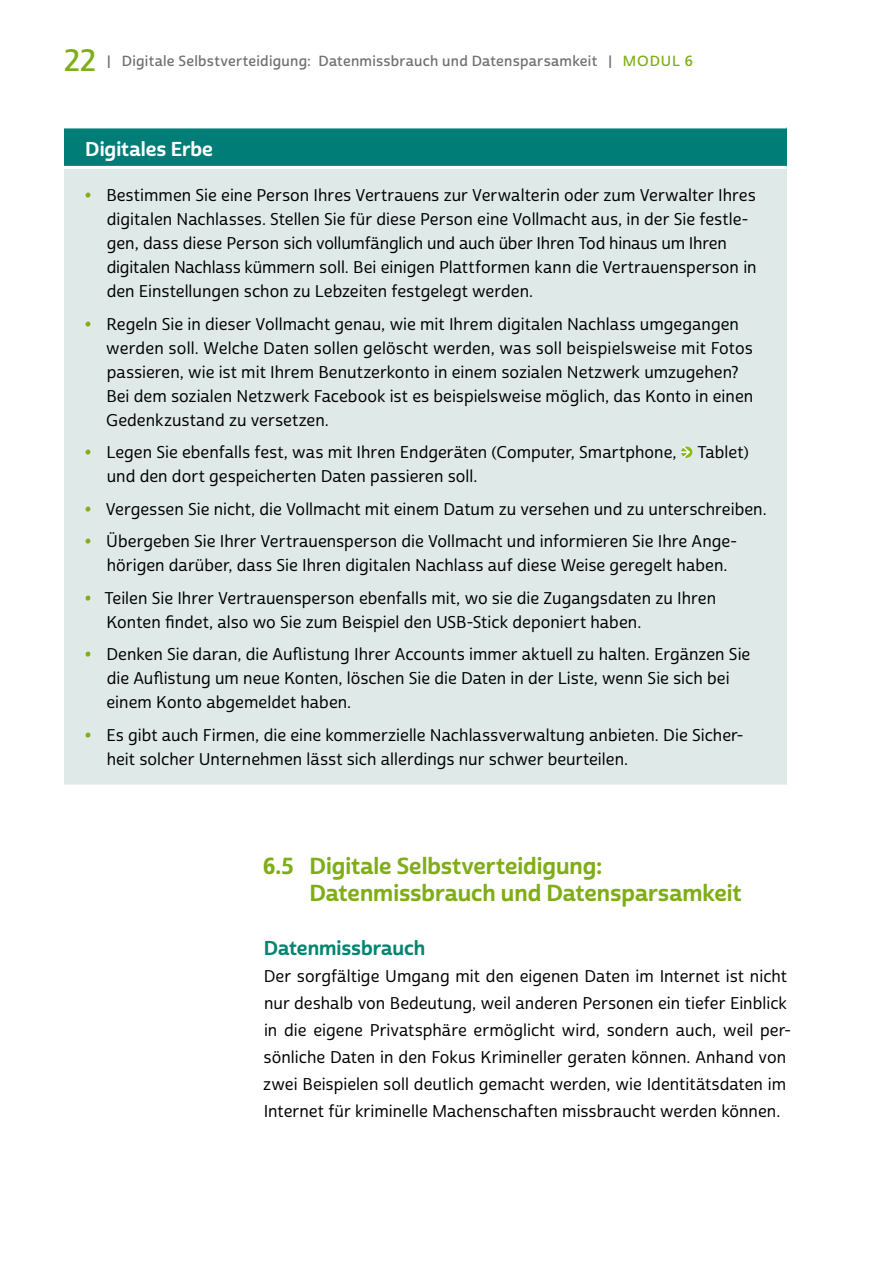
<style>
.page{position:relative;width:893px;height:1263px;background:#fff}
.page>*{position:absolute;margin:0;border:0;box-sizing:border-box;transform-origin:0 0}
.t1{font:22.5px/27px "Cabrito Sans Nor Bol";color:#7fad17}
.Ü3{font:19.5px "Cabrito Sans Nor Bol";color:#008670}
.Tabelle_Schrift{font:19.5px "Cabrito Sans Nor Bol";color:#fff}
.Fließtext_ohne_Einzu{font:16.5px/24px "Cabrito Sans Nor Med";color:#000}
.t2{font:14.25px "Cabrito Sans Nor Dem";letter-spacing:.02em;color:#707172}
.s1{font-size:30px;color:#7fad17}
.s2{color:#7fad17}
.s3{font-family:"Cabrito Sans Nor Bol";color:#7fad17}
</style>
<div class="page">
<div style="left:64px;top:127px;width:723px;height:40px;background:#007d76"></div>
<div style="left:64px;top:167px;width:723px;height:619px;background:#dfe9e8"></div>
<hr style="left:64px;top:125px;width:723px;height:3px;background:#fff">
<hr style="left:64px;top:166px;width:723px;height:3px;background:#fff">
<hr style="left:64px;top:785px;width:723px;height:3px;background:#fff">
<svg style="left:681px;top:446px;width:10px;height:12px"></svg>
<p class="t2" style="left:64px;top:52px;width:631px"><span class="s1">22</span> | Digitale Selbstverteidigung: Datenmissbrauch und Datensparsamkeit | <span class="s2">MODUL 6</span></p>
<p class="Tabelle_Schrift" style="left:85px;top:137px;width:129px">Digitales Erbe</p>
<p class="Fließtext_ohne_Einzu" style="left:107px;top:184px;width:651px;text-indent:-22px"><span class="s3">•</span> Bestimmen Sie eine Person Ihres Vertrauens zur Verwalterin oder zum Verwalter Ihres digitalen Nachlasses. Stellen Sie für diese Person eine Vollmacht aus, in der Sie festle&shy;gen, dass diese Person sich vollumfänglich und auch über Ihren Tod hinaus um Ihren digitalen Nachlass kümmern soll. Bei einigen Plattformen kann die Vertrauensperson in den Einstellungen schon zu Lebzeiten festgelegt werden.</p>
<p class="Fließtext_ohne_Einzu" style="left:106px;top:312px;width:649px;text-indent:-21px"><span class="s3">•</span> Regeln Sie in dieser Vollmacht genau, wie mit Ihrem digitalen Nachlass umgegangen werden soll. Welche Daten sollen gelöscht werden, was soll beispielsweise mit Fotos passieren, wie ist mit Ihrem Benutzerkonto in einem sozialen Netzwerk umzugehen?<br>Bei dem sozialen Netzwerk Facebook ist es beispielsweise möglich, das Konto in einen Gedenkzustand zu versetzen.</p>
<p class="Fließtext_ohne_Einzu" style="left:85px;top:441px;width:593px"><span class="s3">•</span> Legen Sie ebenfalls fest, was mit Ihren Endgeräten (Computer, Smartphone,</p>
<p class="Fließtext_ohne_Einzu" style="left:697px;top:441px;width:53px">Tablet)</p>
<p class="Fließtext_ohne_Einzu" style="left:107px;top:465px;width:372px">und den dort gespeicherten Daten passieren soll.</p>
<p class="Fließtext_ohne_Einzu" style="left:85px;top:497px;width:683px"><span class="s3">•</span> Vergessen Sie nicht, die Vollmacht mit einem Datum zu versehen und zu unterschreiben.</p>
<p class="Fließtext_ohne_Einzu" style="left:107px;top:530px;width:630px;text-indent:-22px"><span class="s3">•</span> Übergeben Sie Ihrer Vertrauensperson die Vollmacht und informieren Sie Ihre Ange&shy;hörigen darüber, dass Sie Ihren digitalen Nachlass auf diese Weise geregelt haben.</p>
<p class="Fließtext_ohne_Einzu" style="left:106px;top:586px;width:611px;text-indent:-22px"><span class="s3">•</span> Teilen Sie Ihrer Vertrauensperson ebenfalls mit, wo sie die Zugangsdaten zu Ihren<br>Konten findet, also wo Sie zum Beispiel den USB-Stick deponiert haben.</p>
<p class="Fließtext_ohne_Einzu" style="left:107px;top:643px;width:645px;text-indent:-22px"><span class="s3">•</span> Denken Sie daran, die Auflistung Ihrer Accounts immer aktuell zu halten. Ergänzen Sie die Auflistung um neue Konten, löschen Sie die Daten in der Liste, wenn Sie sich bei einem Konto abgemeldet haben.</p>
<p class="Fließtext_ohne_Einzu" style="left:107px;top:723px;width:639px;text-indent:-22px"><span class="s3">•</span> Es gibt auch Firmen, die eine kommerzielle Nachlassverwaltung anbieten. Die Sicher&shy;heit solcher Unternehmen lässt sich allerdings nur schwer beurteilen.</p>
<p class="t1" style="left:310px;top:853px;width:433px;text-indent:-46px">6.5 Digitale Selbstverteidigung:<br>Datenmissbrauch und Datensparsamkeit</p>
<p class="Ü3" style="left:264px;top:936px;width:163px">Datenmissbrauch</p>
<p class="Fließtext_ohne_Einzu" style="left:263px;top:963px;width:530px;line-height:27px">Der sorgfältige Umgang mit den eigenen Daten im Internet ist nicht nur deshalb von Bedeutung, weil anderen Personen ein tiefer Einblick in die eigene Privatsphäre ermöglicht wird, sondern auch, weil per&shy;sönliche Daten in den Fokus Krimineller geraten können. Anhand von zwei Beispielen soll deutlich gemacht werden, wie Identitätsdaten im Internet für kriminelle Machenschaften missbraucht werden können.</p>
</div>
